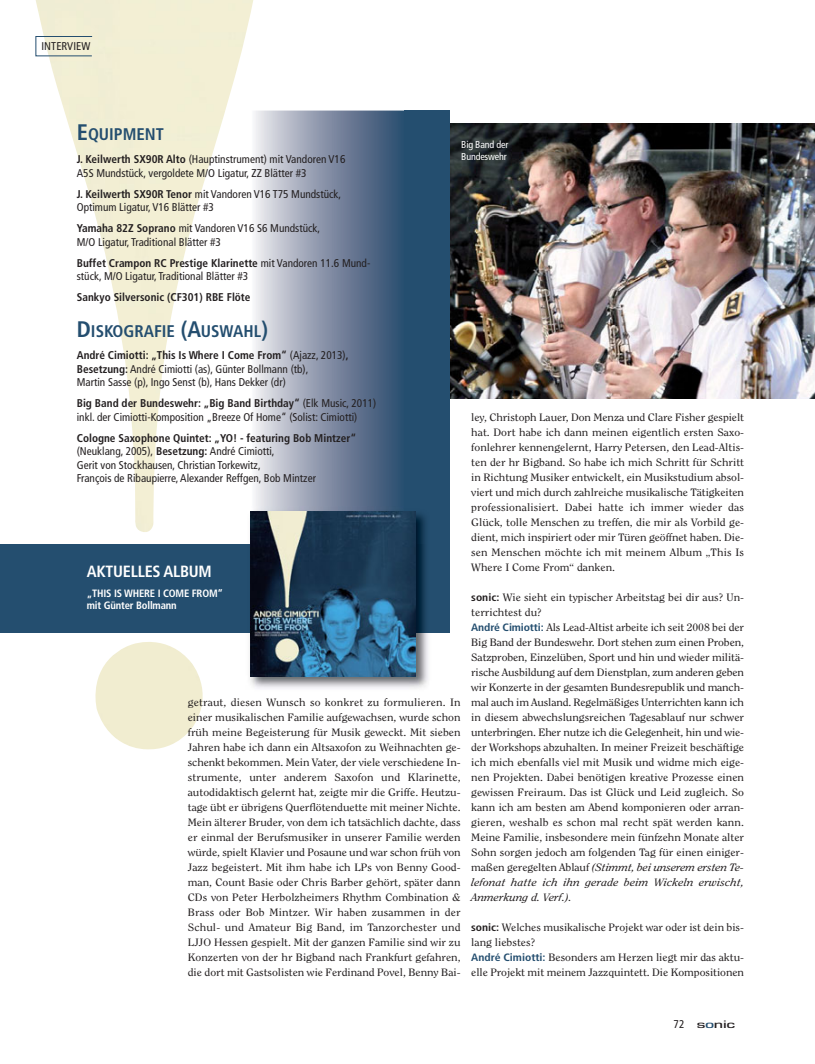
<style>
.page{position:relative;width:815px;height:1064px;background:#fff}
.page>*{position:absolute;margin:0;border:0;box-sizing:border-box;transform-origin:0 0}
.t1{font:700 condensed 16.88px "Frutiger LT Std";color:#244e6f}
.t2{font:700 condensed 16.25px "Frutiger LT Std";letter-spacing:-.015em;color:#fff}
.t3{font:condensed 11.25px/13.5px "Frutiger LT Std";color:#231f20}
.t4{font:700 condensed 11.25px "Frutiger LT Std";color:#231f20}
.t5{font:500 11.25px "Eurostile T";letter-spacing:-.02em;color:#231f20;scale:1.6 1}
.t6{font:10.62px/15px "Clearface Std";color:#231f20;text-align:justify;scale:1.1 1}
.t7{font:700 condensed 10.62px/12.8px "Frutiger LT Std";letter-spacing:-.015em;color:#fff}
.t8{font:condensed 10px/12px "Frutiger LT Std";letter-spacing:-.015em;color:#fff}
.s1{font-size:22.5px}
.s2{font-weight:700}
.s3{font-family:"Frutiger LT Std";font-weight:700;font-stretch:condensed}
.s4{font-family:"Frutiger LT Std";font-weight:700;font-stretch:condensed;color:#244e6f}
.s5{font-style:italic}
.s6{font-family:"Frutiger LT Std";font-weight:400;font-stretch:condensed}
.s7{color:#244e6f}
</style>
<div class="page">
<img style="left:450px;top:124px;width:365px;height:274px">
<img style="left:255px;top:111px;width:149px;height:395px">
<div style="left:404px;top:111px;width:46px;height:521px;background:#244e6f"></div>
<img style="left:95px;top:642px;width:108px;height:107px">
<img style="left:35px;top:0;width:218px;height:532px">
<div style="left:36px;top:36px;width:56px;height:20px;border:1px solid #244e6f"></div>
<div style="left:0;top:544px;width:450px;height:88px;background:#244e6f"></div>
<img style="left:246px;top:506px;width:186px;height:183px">
<img style="left:251px;top:512px;width:165px;height:165px">
<p class="t3" style="left:41px;top:40px;width:51px">INTERVIEW</p>
<h1 class="t1" style="left:77px;top:126px;width:89px"><span class="s1">E</span>QUIPMENT</h1>
<p class="t3" style="left:77px;top:153px;width:270px"><span class="s2">J. Keilwerth SX90R Alto</span> (Hauptinstrument) mit Vandoren V16<br>A5S Mundstück, vergoldete M/O Ligatur, ZZ Blätter #3</p>
<p class="t3" style="left:77px;top:188px;width:266px"><span class="s2">J. Keilwerth SX90R Tenor</span> mit Vandoren V16 T75 Mundstück,<br>Optimum Ligatur, V16 Blätter #3</p>
<p class="t3" style="left:77px;top:222px;width:245px"><span class="s2">Yamaha 82Z Soprano</span> mit Vandoren V16 S6 Mundstück,<br>M/O Ligatur, Traditional Blätter #3</p>
<p class="t3" style="left:77px;top:257px;width:295px"><span class="s2">Buffet Crampon RC Prestige Klarinette</span> mit Vandoren 11.6 Mund&shy;stück, M/O Ligatur, Traditional Blätter #3</p>
<p class="t4" style="left:77px;top:292px;width:175px">Sankyo Silversonic (CF301) RBE Flöte</p>
<h1 class="t1" style="left:77px;top:322px;width:193px"><span class="s1">D</span>ISKOGRAFIE <span class="s1">(A</span>USWAHL<span class="s1">)</span></h1>
<p class="t3" style="left:77px;top:349px;width:273px"><span class="s2">André Cimiotti: „This Is Where I Come From“</span> (Ajazz, 2013)<span class="s2">,<br>Besetzung:</span> André Cimiotti (as), Günter Bollmann (tb),<br>Martin Sasse (p), Ingo Senst (b), Hans Dekker (dr)</p>
<p class="t3" style="left:77px;top:397px;width:301px"><span class="s2">Big Band der Bundeswehr: „Big Band Birthday“</span> (Elk Music, 2011) inkl. der Cimiotti-Komposition „Breeze Of Home“ (Solist: Cimiotti)</p>
<p class="t3" style="left:77px;top:432px;width:281px"><span class="s2">Cologne Saxophone Quintet: „YO! - featuring Bob Mintzer“ </span>(Neuklang, 2005), <span class="s2">Besetzung:</span> André Cimiotti,<br>Gerit von Stockhausen, Christian Torkewitz,<br>François de Ribaupierre, Alexander Reffgen, Bob Mintzer</p>
<p class="t8" style="left:461px;top:139px;width:49px">Big Band der<br>Bundeswehr</p>
<p class="t6" style="left:471px;top:410px;width:250px">ley, Christoph Lauer, Don Menza und Clare Fisher gespielt hat. Dort habe ich dann meinen eigentlich ersten Saxo&shy;fonlehrer kennengelernt, Harry Petersen, den Lead-Altis&shy;ten der hr Bigband. So habe ich mich Schritt für Schritt in Richtung Musiker entwickelt, ein Musikstudium absol&shy;viert und mich durch zahlreiche musikalische Tätigkeiten professionalisiert. Dabei hatte ich immer wieder das Glück, tolle Menschen zu treffen, die mir als Vorbild ge&shy;dient, mich inspiriert oder mir Türen geöffnet haben. Die&shy;sen Menschen möchte ich mit meinem Album „This Is Where I Come From“ danken.</p>
<p class="t6" style="left:471px;top:590px;width:250px;text-align:left"><span class="s3">sonic:</span> Wie sieht ein typischer Arbeitstag bei dir aus? Un&shy;terrichtest du?<br><span class="s4">André Cimiotti:</span> Als Lead-Altist arbeite ich seit 2008 bei der Big Band der Bundeswehr. Dort stehen zum einen Proben, Satzproben, Einzelüben, Sport und hin und wieder militä&shy;rische Ausbildung auf dem Dienstplan, zum anderen geben wir Konzerte in der gesamten Bundesrepublik und manch&shy;mal auch im Ausland. Regelmäßiges Unterrichten kann ich in diesem abwechslungsreichen Tagesablauf nur schwer unterbringen. Eher nutze ich die Gelegenheit, hin und wie&shy;der Workshops abzuhalten. In meiner Freizeit beschäftige ich mich ebenfalls viel mit Musik und widme mich eige&shy;nen Projekten. Dabei benötigen kreative Prozesse einen gewissen Freiraum. Das ist Glück und Leid zugleich. So kann ich am besten am Abend komponieren oder arran&shy;gieren, weshalb es schon mal recht spät werden kann.<br>Meine Familie, insbesondere mein fünfzehn Monate alter Sohn sorgen jedoch am folgenden Tag für einen einiger&shy;maßen geregelten Ablauf <span class="s5">(Stimmt, bei unserem ersten Te&shy;lefonat hatte ich ihn gerade beim Wickeln erwischt, Anmerkung d. Verf.).</span></p>
<p class="t6" style="left:471px;top:920px;width:250px;text-align:left"><span class="s3">sonic:</span> Welches musikalische Projekt war oder ist dein bis&shy;lang liebstes?<br><span class="s4">André Cimiotti:</span> Besonders am Herzen liegt mir das aktu&shy;elle Projekt mit meinem Jazzquintett. Die Kompositionen</p>
<h2 class="t2" style="left:87px;top:564px;width:126px">AKTUELLES ALBUM</h2>
<p class="t7" style="left:87px;top:587px;width:138px">„THIS IS WHERE I COME FROM“ mit Günter Bollmann</p>
<p class="t6" style="left:188px;top:695px;width:250px">getraut, diesen Wunsch so konkret zu formulieren. In einer musikalischen Familie aufgewachsen, wurde schon früh meine Begeisterung für Musik geweckt. Mit sieben Jahren habe ich dann ein Altsaxofon zu Weihnachten ge&shy;schenkt bekommen. Mein Vater, der viele verschiedene In&shy;strumente, unter anderem Saxofon und Klarinette, autodidaktisch gelernt hat, zeigte mir die Griffe. Heutzu&shy;tage übt er übrigens Querflötenduette mit meiner Nichte.<br>Mein älterer Bruder, von dem ich tatsächlich dachte, dass er einmal der Berufsmusiker in unserer Familie werden würde, spielt Klavier und Posaune und war schon früh von Jazz begeistert. Mit ihm habe ich LPs von Benny Good&shy;man, Count Basie oder Chris Barber gehört, später dann CDs von Peter Herbolzheimers Rhythm Combination &amp; Brass oder Bob Mintzer. Wir haben zusammen in der Schul- und Amateur Big Band, im Tanzorchester und LJJO Hessen gespielt. Mit der ganzen Familie sind wir zu Konzerten von der hr Bigband nach Frankfurt gefahren, die dort mit Gastsolisten wie Ferdinand Povel, Benny Bai-</p>
<p class="t5" style="left:674px;top:1018px;width:40px"><span class="s6">72</span> s<span class="s7">o</span>nic</p>
</div>
